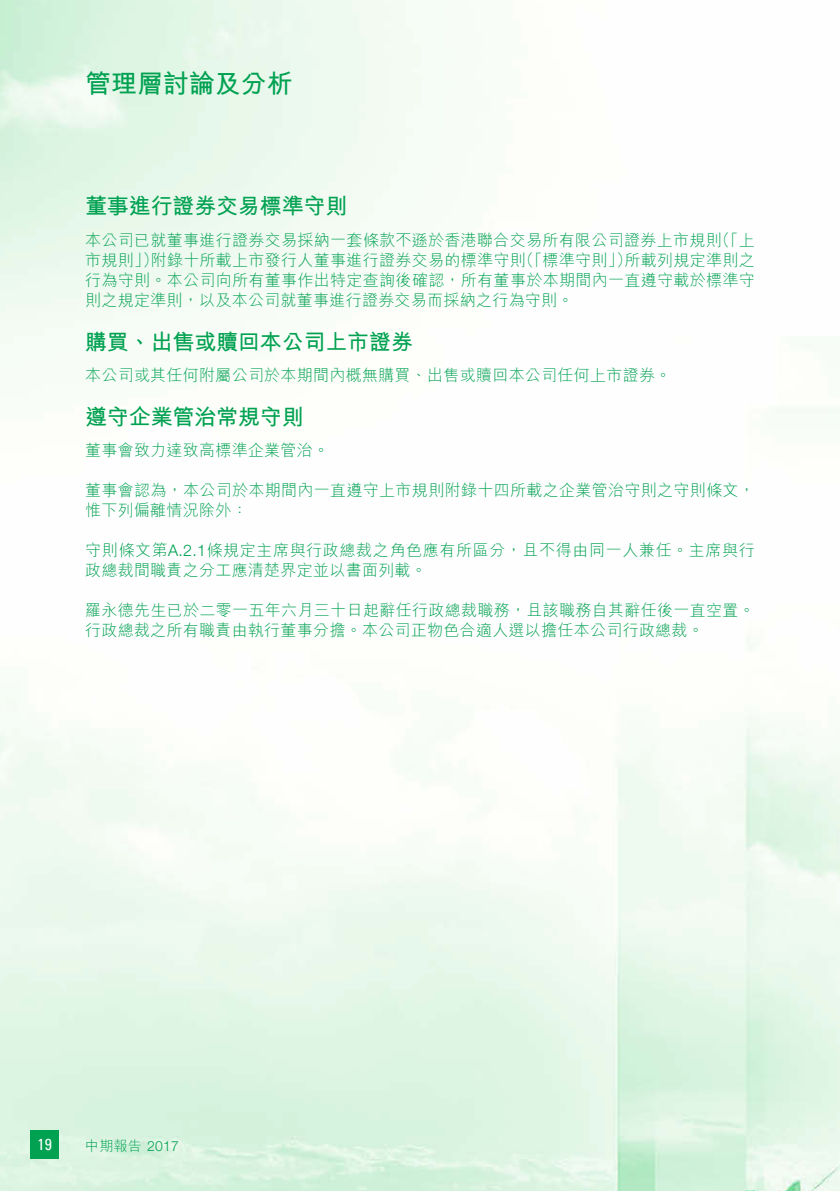
<style>
.page{position:relative;width:840px;height:1191px;background:#fff}
.page>*{position:absolute;margin:0;border:0;box-sizing:border-box;transform-origin:0 0}
.t1{font:700 26px "M Hei HK";letter-spacing:-.005em;color:#00a151}
.t2{font:700 22px "M Hei HK";letter-spacing:-.01em;color:#00a151}
.t3{font:300 16px/20px "M Hei HK";letter-spacing:.02em;color:#00a151}
.t4{font:300 16px/20px "M Hei HK";letter-spacing:.04em;color:#00a151}
.t5{font:condensed 16px "Univers LT Std";color:#fff}
.t6{font:300 14px "M Hei HK";color:#00a151}
.s1{font-family:"Helvetica Neue LT Std"}
</style>
<div class="page">
<img style="left:0;top:0;width:839px;height:1191px">
<div style="left:31px;top:1130px;width:28px;height:28px;background:#00a151"></div>
<h1 class="t1" style="left:85px;top:64px;width:209px">管理層討論及分析</h1>
<h2 class="t2" style="left:85px;top:190px;width:264px">董事進行證券交易標準守則</h2>
<p class="t3" style="left:713px;top:229px;width:42px">（「上</p>
<p class="t3" style="left:624px;top:229px;width:132px;text-indent:-539px">本公司已就董事進行證券交易採納一套條款不遜於香港聯合交易所有限公司證券上市規則<br>所載列規定準則之</p>
<p class="t3" style="left:85px;top:249px;width:670px">市規則」）<br>行為守則。本公司向所有董事作出特定查詢後確認，所有董事於本期間內一直遵守載於標準守則之規定準則，以及本公司就董事進行證券交易而採納之行為守則。</p>
<h2 class="t2" style="left:85px;top:325px;width:329px">購買、出售或贖回本公司上市證券</h2>
<p class="t3" style="left:85px;top:364px;width:587px">本公司或其任何附屬公司於本期間內概無購買、出售或贖回本公司任何上市證券。</p>
<h2 class="t2" style="left:85px;top:401px;width:220px">遵守企業管治常規守則</h2>
<p class="t3" style="left:85px;top:440px;width:245px">董事會致力達致高標準企業管治。</p>
<p class="t3" style="left:85px;top:480px;width:670px">董事會認為，本公司於本期間內一直遵守上市規則附錄十四所載之企業管治守則之守則條文，惟下列偏離情況除外：</p>
<p class="t4" style="left:85px;top:540px;width:670px">守則條文第<span class="s1">A.2.1</span>條規定主席與行政總裁之角色應有所區分，且不得由同一人兼任。主席與行政總裁間職責之分工應清楚界定並以書面列載。</p>
<p class="t3" style="left:85px;top:600px;width:670px">羅永德先生已於二零一五年六月三十日起辭任行政總裁職務，且該職務自其辭任後一直空置。行政總裁之所有職責由執行董事分擔。本公司正物色合適人選以擔任本公司行政總裁。</p>
<p class="t3" style="left:517px;top:249px;width:116px">（「標準守則」）</p>
<p class="t3" style="left:151px;top:249px;width:376px">附錄十所載上市發行人董事進行證券交易的標準守則</p>
<p class="t5" style="left:37px;top:1134px;width:16px">19</p>
<p class="t6" style="left:85px;top:1135px;width:95px">中期報告 <span class="s1">2017</span></p>
</div>
